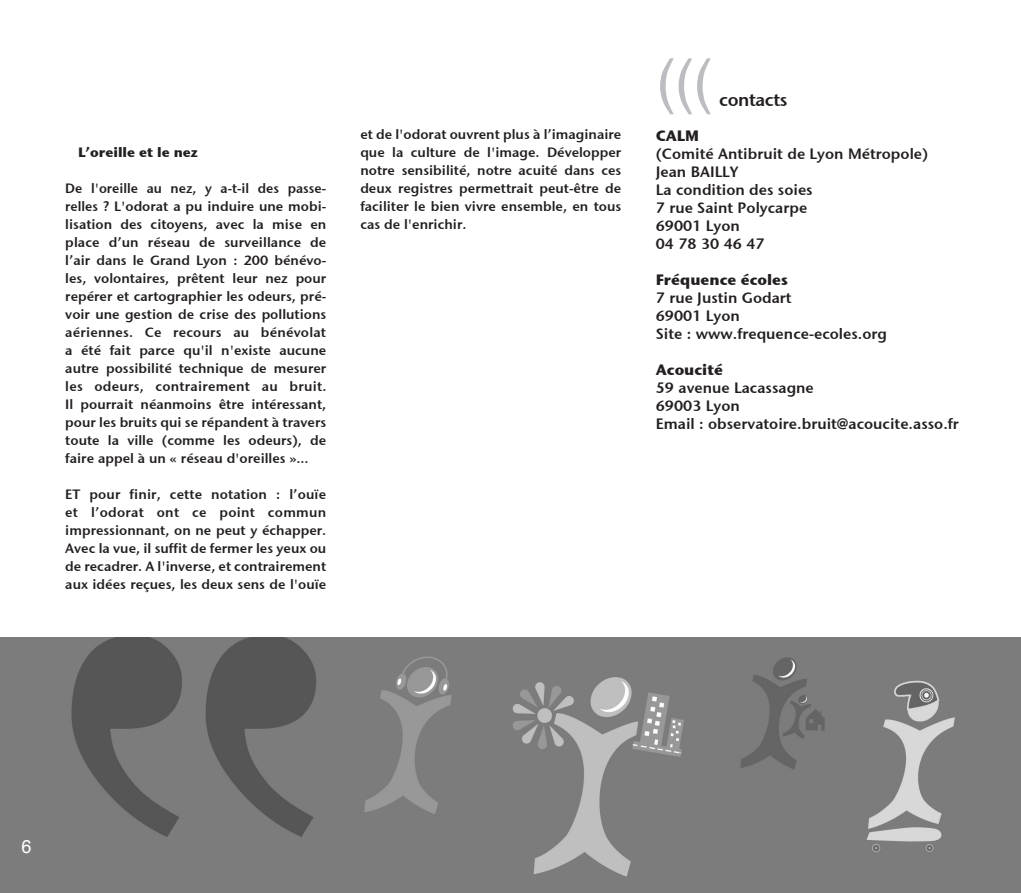
<style>
.page{position:relative;width:1021px;height:893px;background:#fff}
.page>*{position:absolute;margin:0;border:0;box-sizing:border-box;transform-origin:0 0}
.t1{font:60px "Helvetica";color:#bcbdc0}
.t2{font:18.6px "Helvetica";color:#fff}
.t3{font:18px "Stone Sans Sem ITCTT Semi";letter-spacing:-.025em;color:#231f20}
.t4{font:15px/18px "Stone Sans Sem ITCTT Semi";color:#231f20}
.t5{font:700 15px "Stone Sans ITC";color:#231f20}
.t6{font:13.5px/18px "Stone Sans Sem ITCTT Semi";color:#231f20;text-align:justify}
.t7{font:700 13.5px "Stone Sans ITC";color:#231f20}
</style>
<div class="page">
<img style="left:0;top:638px;width:1020px;height:255px">
<p class="t7" style="left:78px;top:140px;width:121px">L’oreille et le nez</p>
<p class="t6" style="left:65px;top:178px;width:263px">De l'oreille au nez, y a-t-il des passe&shy;relles ? L'odorat a pu induire une mobi&shy;lisation des citoyens, avec la mise en place d’un réseau de surveillance de l’air dans le Grand Lyon : 200 bénévo&shy;les, volontaires, prêtent leur nez pour repérer et cartographier les odeurs, pré&shy;voir une gestion de crise des pollutions aériennes. Ce recours au bénévolat a été fait parce qu'il n'existe aucune autre possibilité technique de mesurer les odeurs, contrairement au bruit.<br>Il pourrait néanmoins être intéressant, pour les bruits qui se répandent à travers toute la ville (comme les odeurs), de faire appel à un « réseau d'oreilles »…</p>
<p class="t6" style="left:65px;top:484px;width:262px">ET pour finir, cette notation : l’ouïe et l’odorat ont ce point commun impressionnant, on ne peut y échapper.<br>Avec la vue, il suffit de fermer les yeux ou de recadrer. A l'inverse, et contrairement aux idées reçues, les deux sens de l'ouïe</p>
<p class="t6" style="left:360px;top:124px;width:262px">et de l'odorat ouvrent plus à l’imaginaire que la culture de l'image. Développer notre sensibilité, notre acuité dans ces deux registres permettrait peut-être de faciliter le bien vivre ensemble, en tous cas de l'enrichir.</p>
<h1 class="t1" style="left:656px;top:30px;width:58px">(((</h1>
<h3 class="t3" style="left:719px;top:85px;width:70px">contacts</h3>
<p class="t5" style="left:656px;top:122px;width:45px">CALM</p>
<p class="t4" style="left:656px;top:143px;width:274px">(Comité Antibruit de Lyon Métropole)<br>Jean BAILLY<br>La condition des soies<br>7 rue Saint Polycarpe<br>69001 Lyon<br>04 78 30 46 47</p>
<p class="t5" style="left:656px;top:266px;width:133px">Fréquence écoles</p>
<p class="t4" style="left:656px;top:287px;width:233px">7 rue Justin Godart<br>69001 Lyon<br>Site : www.frequence-ecoles.org</p>
<p class="t5" style="left:656px;top:356px;width:69px">Acoucité</p>
<p class="t4" style="left:656px;top:377px;width:304px">59 avenue Lacassagne<br>69003 Lyon<br>Email : observatoire.bruit@acoucite.asso.fr</p>
<h2 class="t2" style="left:21px;top:831px;width:12px">6</h2>
</div>
